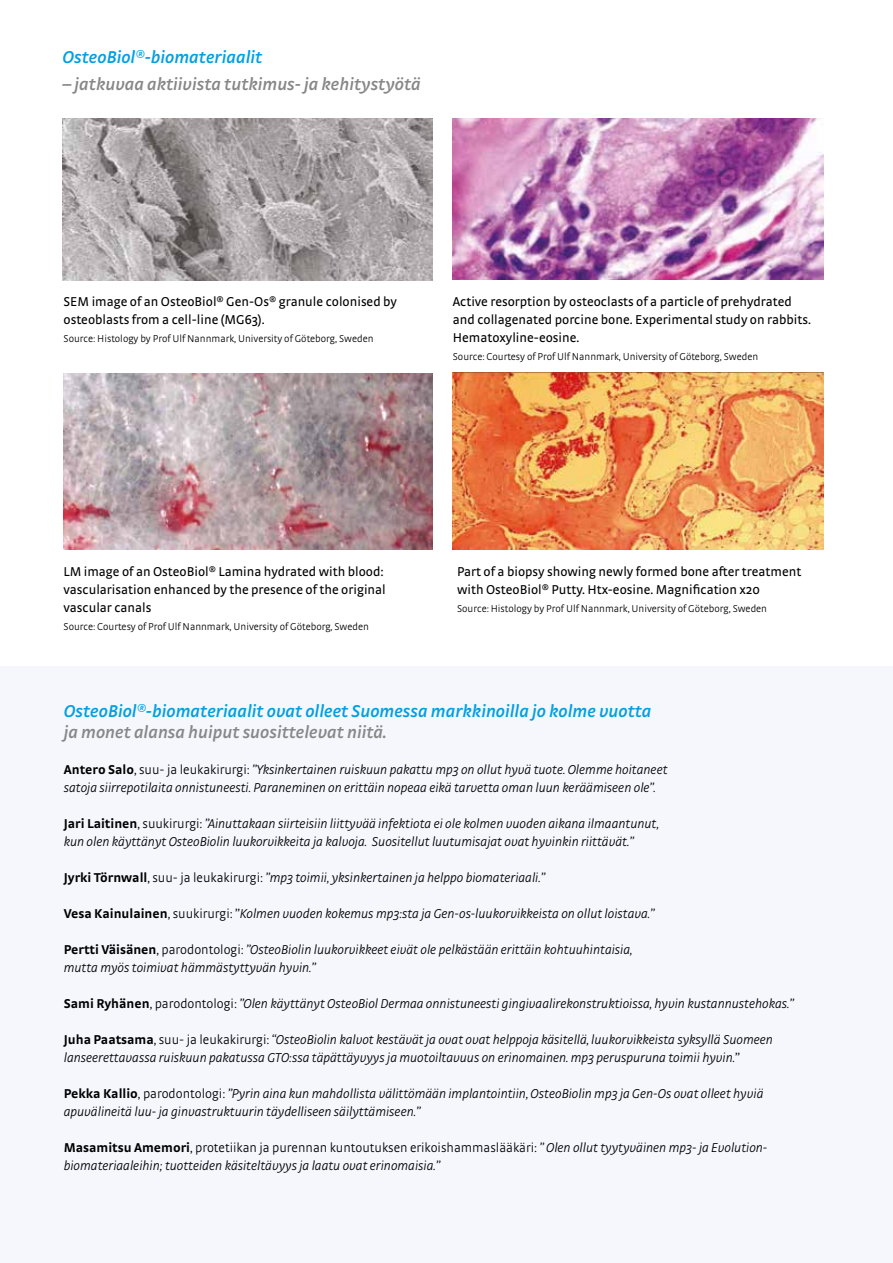
<style>
.page{position:relative;width:893px;height:1263px;background:#fff}
.page>*{position:absolute;margin:0;border:0;box-sizing:border-box;transform-origin:0 0}
.t1{font:italic 600 18px "Strada";color:#009fe3}
.t2{font:italic 600 18px "Strada";color:#878787}
.t3{font:italic 300 13.5px/18px "Strada";color:#000}
.t4{font:13.5px/18px "Strada";color:#000}
.t5{font:300 10.5px "Strada";color:#000}
.s1{font-weight:700;font-style:normal}
.s2{font-style:normal}
</style>
<div class="page">
<div style="left:1px;top:667px;width:892px;height:596px;background:#f5f7fd"></div>
<img style="left:62px;top:119px;width:371px;height:161px">
<img style="left:64px;top:374px;width:369px;height:175px">
<img style="left:453px;top:119px;width:370px;height:160px">
<img style="left:453px;top:372px;width:370px;height:177px">
<h1 class="t1" style="left:62px;top:46px;width:201px">OsteoBiol®-biomateriaalit</h1>
<h1 class="t2" style="left:62px;top:73px;width:360px">– jatkuvaa aktiivista tutkimus- ja kehitystyötä</h1>
<p class="t4" style="left:64px;top:292px;width:335px">SEM image of an OsteoBiol® Gen-Os® granule colonised by osteoblasts from a cell-line (MG63).</p>
<p class="t5" style="left:64px;top:333px;width:311px">Source: Histology by Prof Ulf Nannmark, University of Göteborg, Sweden</p>
<p class="t4" style="left:453px;top:292px;width:360px">Active resorption by osteoclasts of a particle of prehydrated and collagenated porcine bone. Experimental study on rabbits.<br>Hematoxyline-eosine.</p>
<p class="t5" style="left:453px;top:351px;width:307px">Source: Courtesy of Prof Ulf Nannmark, University of Göteborg, Sweden</p>
<p class="t4" style="left:64px;top:562px;width:324px">LM image of an OsteoBiol® Lamina hydrated with blood: vascularisation enhanced by the presence of the original vascular canals</p>
<p class="t5" style="left:64px;top:621px;width:307px">Source: Courtesy of Prof Ulf Nannmark, University of Göteborg, Sweden</p>
<p class="t4" style="left:457px;top:562px;width:346px">Part of a biopsy showing newly formed bone after treatment with OsteoBiol® Putty. Htx-eosine. Magnification x20</p>
<p class="t5" style="left:457px;top:603px;width:311px">Source: Histology by Prof Ulf Nannmark, University of Göteborg, Sweden</p>
<h1 class="t1" style="left:64px;top:700px;width:589px">OsteoBiol®-biomateriaalit ovat olleet Suomessa markkinoilla jo kolme vuotta</h1>
<h1 class="t2" style="left:64px;top:721px;width:324px">ja monet alansa huiput suosittelevat niitä.</h1>
<p class="t3" style="left:64px;top:760px;width:605px"><span class="s1">Antero Salo</span><span class="s2">, suu- ja leukakirurgi:</span> ”Yksinkertainen ruiskuun pakattu mp3 on ollut hyvä tuote. Olemme hoitaneet satoja siirrepotilaita onnistuneesti. Paraneminen on erittäin nopeaa eikä tarvetta oman luun keräämiseen ole”.</p>
<p class="t3" style="left:64px;top:814px;width:597px"><span class="s1">Jari Laitinen</span><span class="s2">, suukirurgi:</span> ”Ainuttakaan siirteisiin liittyvää infektiota ei ole kolmen vuoden aikana ilmaantunut, kun olen käyttänyt OsteoBiolin luukorvikkeita ja kalvoja. Suositellut luutumisajat ovat hyvinkin riittävät.”</p>
<p class="t3" style="left:64px;top:868px;width:483px"><span class="s1">Jyrki Törnwall</span><span class="s2">, suu- ja leukakirurgi:</span> ”mp3 toimii, yksinkertainen ja helppo biomateriaali.”</p>
<p class="t3" style="left:64px;top:904px;width:592px"><span class="s1">Vesa Kainulainen</span><span class="s2">, suukirurgi: ”</span>Kolmen vuoden kokemus mp3:sta ja Gen-os-luukorvikkeista on ollut loistava.”</p>
<p class="t3" style="left:64px;top:940px;width:570px"><span class="s1">Pertti Väisänen</span><span class="s2">, parodontologi:</span> ”OsteoBiolin luukorvikkeet eivät ole pelkästään erittäin kohtuuhintaisia, mutta myös toimivat hämmästyttyvän hyvin.”</p>
<p class="t3" style="left:64px;top:994px;width:731px"><span class="s1">Sami Ryhänen</span><span class="s2">, parodontologi:</span> ”Olen käyttänyt OsteoBiol Dermaa onnistuneesti gingivaalirekonstruktioissa, hyvin kustannustehokas.”</p>
<p class="t3" style="left:64px;top:1030px;width:711px"><span class="s1">Juha Paatsama</span><span class="s2">, suu- ja leukakirurgi:</span> “OsteoBiolin kalvot kestävät ja ovat ovat helppoja käsitellä, luukorvikkeista syksyllä Suomeen lanseerettavassa ruiskuun pakatussa GTO:ssa täpättäyvyys ja muotoiltavuus on erinomainen. mp3 peruspuruna toimii hyvin.<span class="s2">”</span></p>
<p class="t3" style="left:64px;top:1084px;width:701px"><span class="s1">Pekka Kallio</span><span class="s2">, parodontologi:</span> ”Pyrin aina kun mahdollista välittömään implantointiin, OsteoBiolin mp3 ja Gen-Os ovat olleet hyviä apuvälineitä luu- ja ginvastruktuurin täydelliseen säilyttämiseen.”</p>
<p class="t3" style="left:64px;top:1138px;width:705px"><span class="s1">Masamitsu Amemori</span><span class="s2">, protetiikan ja purennan kuntoutuksen erikoishammaslääkäri:</span> ” Olen ollut tyytyväinen mp3- ja Evolution&shy;biomateriaaleihin; tuotteiden käsiteltävyys ja laatu ovat erinomaisia.”</p>
</div>
